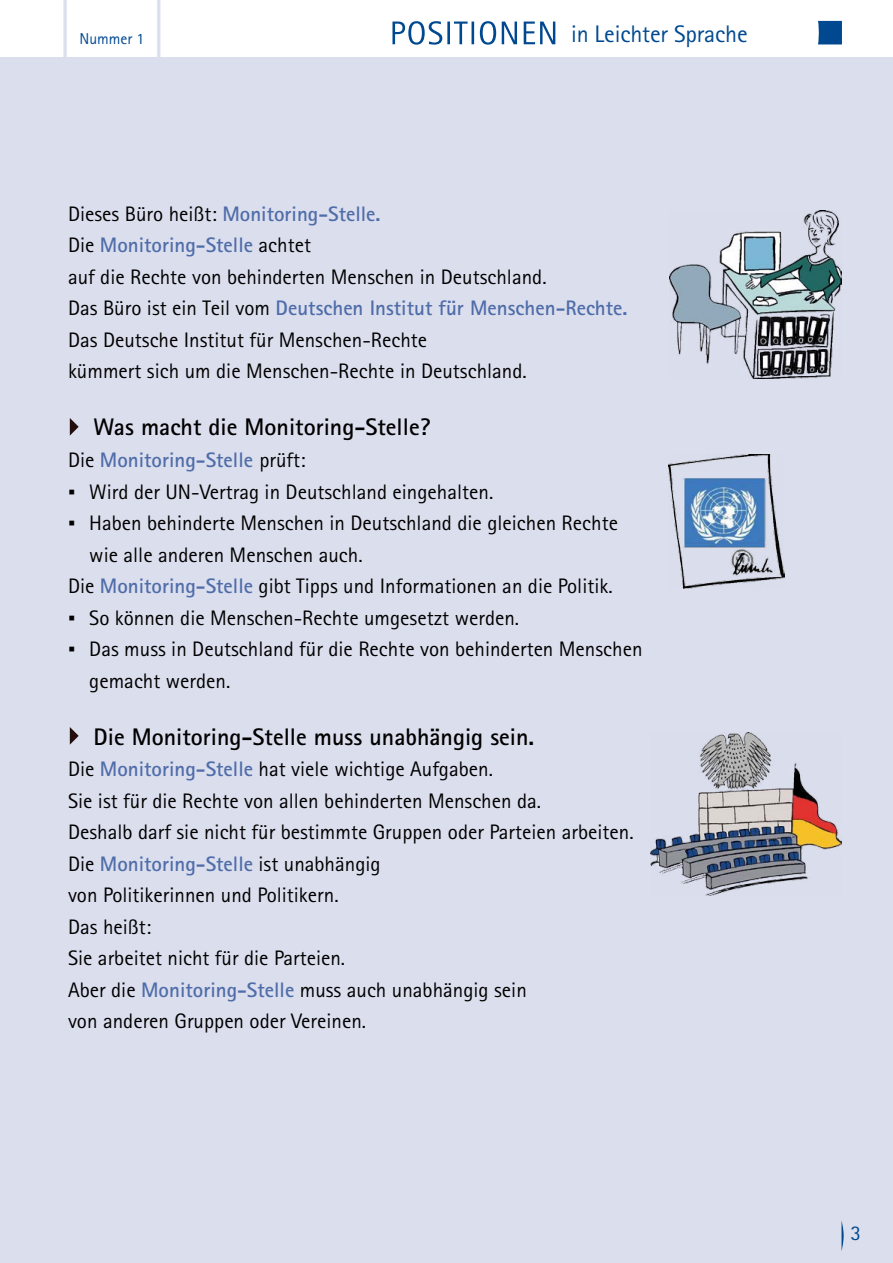
<style>
.page{position:relative;width:893px;height:1263px;background:#fff}
.page>*{position:absolute;margin:0;border:0;box-sizing:border-box;transform-origin:0 0}
.t1{font:86.7px "Rotis Sans Serif Std";color:#dbdeed;scale:.55 1}
.t2{font:700 24px "Rotis Sans Serif Std";color:#000}
.t3{font:24px "Rotis Sans Serif Std";letter-spacing:-.005em;color:#004990}
.t4{font:21px/31.5px "Rotis Sans Serif Std";color:#000}
.t5{font:700 21px "Rotis Sans Serif Std";color:#4f6da9}
.t6{font:21px "Rotis Sans Serif Std";color:#004990}
.t7{font:15.75px "Rotis Sans Serif Std";color:#004990}
.s1{font-weight:400;color:#000}
.s2{font-family:"Arial"}
.s3{font-weight:700;color:#4f6da9}
</style>
<div class="page">
<div style="left:0;top:58px;width:893px;height:1205px;background:#dbdeed"></div>
<svg style="left:818px;top:21px;width:24px;height:23px"></svg>
<svg style="left:841px;top:1221px;width:3px;height:30px"></svg>
<svg style="left:392px;top:21px;width:163px;height:24px"></svg>
<svg style="left:70px;top:418px;width:9px;height:18px"></svg>
<svg style="left:70px;top:727px;width:9px;height:18px"></svg>
<img style="left:669px;top:454px;width:116px;height:135px">
<img style="left:670px;top:210px;width:172px;height:169px">
<img style="left:651px;top:732px;width:191px;height:163px">
<h1 class="t1" style="left:59px;top:-32px;width:24px">|</h1>
<p class="t7" style="left:79px;top:29px;width:67px">Nummer 1</p>
<h1 class="t1" style="left:153px;top:-32px;width:24px">|</h1>
<p class="t3" style="left:571px;top:20px;width:178px">in Leichter Sprache</p>
<p class="t5" style="left:68px;top:201px;width:314px"><span class="s1">Dieses Büro heißt:</span> Monitoring-Stelle.</p>
<p class="t5" style="left:68px;top:232px;width:244px"><span class="s1">Die</span> Monitoring-Stelle <span class="s1">achtet</span></p>
<p class="t4" style="left:68px;top:261px;width:480px">auf die Rechte von behinderten Menschen in Deutschland.</p>
<p class="t5" style="left:68px;top:295px;width:561px"><span class="s1">Das Büro ist ein Teil vom</span> Deutschen Institut für Menschen-Rechte.</p>
<p class="t4" style="left:68px;top:324px;width:361px">Das Deutsche Institut für Menschen-Rechte</p>
<p class="t4" style="left:68px;top:356px;width:460px">kümmert sich um die Menschen-Rechte in Deutschland.</p>
<h3 class="t2" style="left:94px;top:412px;width:338px">Was macht die Monitoring-Stelle?</h3>
<p class="t5" style="left:68px;top:447px;width:239px"><span class="s1">Die</span> Monitoring-Stelle <span class="s1">prüft:</span></p>
<p class="t4" style="left:68px;top:476px;width:427px"><span class="s2">▪</span> Wird der UN-Vertrag in Deutschland eingehalten.</p>
<p class="t4" style="left:89px;top:507px;width:530px;text-indent:-21px"><span class="s2">▪</span> Haben behinderte Menschen in Deutschland die gleichen Rechte wie alle anderen Menschen auch.</p>
<p class="t4" style="left:68px;top:570px;width:546px">Die <span class="s3">Monitoring-Stelle</span> gibt Tipps und Informationen an die Politik.</p>
<p class="t4" style="left:68px;top:602px;width:453px"><span class="s2">▪</span> So können die Menschen-Rechte umgesetzt werden.</p>
<p class="t4" style="left:89px;top:633px;width:555px;text-indent:-21px"><span class="s2">▪</span> Das muss in Deutschland für die Rechte von behinderten Menschen gemacht werden.</p>
<h3 class="t2" style="left:94px;top:721px;width:442px">Die Monitoring-Stelle muss unabhängig sein.</h3>
<p class="t4" style="left:68px;top:753px;width:426px">Die <span class="s3">Monitoring-Stelle</span> hat viele wichtige Aufgaben.</p>
<p class="t4" style="left:68px;top:785px;width:475px">Sie ist für die Rechte von allen behinderten Menschen da.</p>
<p class="t4" style="left:68px;top:816px;width:567px">Deshalb darf sie nicht für bestimmte Gruppen oder Parteien arbeiten.</p>
<p class="t5" style="left:68px;top:850px;width:314px"><span class="s1">Die</span> Monitoring-Stelle <span class="s1">ist unabhängig</span></p>
<p class="t4" style="left:68px;top:879px;width:272px">von Politikerinnen und Politikern.</p>
<p class="t4" style="left:68px;top:911px;width:85px">Das heißt:</p>
<p class="t4" style="left:68px;top:942px;width:279px">Sie arbeitet nicht für die Parteien.</p>
<p class="t4" style="left:68px;top:974px;width:460px">Aber die <span class="s3">Monitoring-Stelle</span> muss auch unabhängig sein</p>
<p class="t4" style="left:68px;top:1005px;width:300px">von anderen Gruppen oder Vereinen.</p>
<p class="t6" style="left:850px;top:1220px;width:12px">3</p>
</div>
